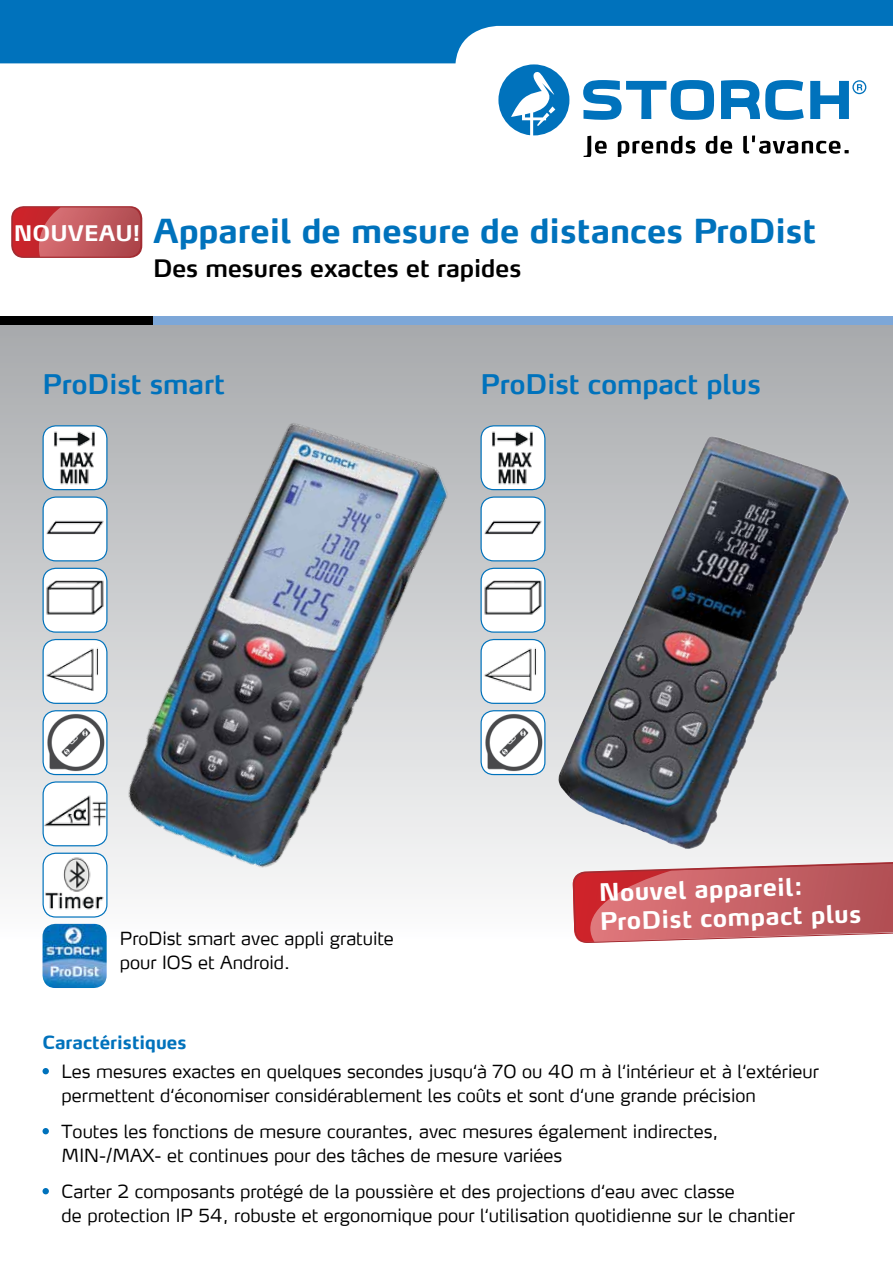
<style>
.page{position:relative;width:893px;height:1263px;background:#fff}
.page>*{position:absolute;margin:0;border:0;box-sizing:border-box;transform-origin:0 0}
.t1{font:700 33px "Max TF";color:#0072bc}
.t2{font:600 27px "Max LF";color:#0072bc}
.t3{font:700 24px/28.8px "Max LF";color:#fff}
.t4{font:600 24px "Max LF";color:#000}
.t5{font:700 21.45px "Max LF";color:#fff}
.t6{font:300 18px/24px "Max LF";color:#000}
.t7{font:700 18px "Max TF";color:#0072bc}
</style>
<div class="page">
<div style="left:0;top:318px;width:893px;height:636px;background:linear-gradient(to bottom,#a1a4a8,#fdfefe)"></div>
<div style="left:0;top:316px;width:153px;height:8px;background:#000"></div>
<div style="left:153px;top:316px;width:740px;height:8px;background:#7da7d8"></div>
<svg style="left:0;top:0;width:893px;height:63px;fill:#0072bc"></svg>
<svg style="left:583px;top:80px;width:131px;height:40px"></svg>
<svg style="left:721px;top:80px;width:83px;height:40px"></svg>
<svg style="left:810px;top:81px;width:39px;height:38px"></svg>
<svg style="left:857px;top:84px;width:5px;height:6px"></svg>
<div style="left:852px;top:80px;width:14px;height:14px;border:1px solid #0072bc;border-radius:50%"></div>
<svg style="left:498px;top:64px;width:71px;height:71px"></svg>
<svg style="left:584px;top:136px;width:23px;height:21px"></svg>
<svg style="left:618px;top:136px;width:77px;height:21px"></svg>
<svg style="left:706px;top:136px;width:26px;height:18px"></svg>
<svg style="left:743px;top:136px;width:106px;height:18px"></svg>
<div style="left:11px;top:206px;width:131px;height:52px;background:#a32c32;border-radius:12px"></div>
<div style="left:13px;top:207px;width:127px;height:50px;background:#c9242b;border-radius:12px"></div>
<svg style="left:39px;top:207px;width:101px;height:50px;background:#c1575c"></svg>
<svg style="left:43px;top:1068px;width:6px;height:6px"></svg>
<svg style="left:43px;top:1128px;width:6px;height:6px"></svg>
<svg style="left:43px;top:1188px;width:6px;height:6px"></svg>
<img style="left:558px;top:438px;width:261px;height:411px">
<img style="left:102px;top:414px;width:351px;height:493px">
<img style="left:43px;top:924px;width:64px;height:64px">
<img style="left:43px;top:568px;width:64px;height:64px">
<div style="left:43px;top:568px;width:64px;height:65px;border:1px solid #0072bc;border-radius:13px"></div>
<img style="left:43px;top:853px;width:64px;height:64px">
<div style="left:43px;top:853px;width:64px;height:65px;border:1px solid #0072bc;border-radius:13px"></div>
<img style="left:43px;top:782px;width:64px;height:64px">
<div style="left:43px;top:781px;width:64px;height:65px;border:1px solid #0072bc;border-radius:13px"></div>
<img style="left:43px;top:639px;width:64px;height:64px">
<div style="left:43px;top:639px;width:64px;height:65px;border:1px solid #0072bc;border-radius:13px"></div>
<img style="left:43px;top:497px;width:64px;height:64px">
<div style="left:43px;top:496px;width:64px;height:65px;border:1px solid #0072bc;border-radius:13px"></div>
<img style="left:43px;top:426px;width:64px;height:64px">
<div style="left:43px;top:425px;width:64px;height:65px;border:1px solid #0072bc;border-radius:13px"></div>
<img style="left:481px;top:568px;width:64px;height:64px">
<div style="left:480px;top:568px;width:65px;height:65px;border:1px solid #0072bc;border-radius:13px"></div>
<img style="left:481px;top:639px;width:64px;height:64px">
<div style="left:480px;top:639px;width:65px;height:65px;border:1px solid #0072bc;border-radius:13px"></div>
<img style="left:481px;top:497px;width:64px;height:64px">
<div style="left:480px;top:496px;width:65px;height:65px;border:1px solid #0072bc;border-radius:13px"></div>
<img style="left:481px;top:426px;width:64px;height:64px">
<div style="left:480px;top:425px;width:65px;height:65px;border:1px solid #0072bc;border-radius:13px"></div>
<img style="left:481px;top:711px;width:64px;height:63px">
<div style="left:480px;top:710px;width:65px;height:65px;border:1px solid #0072bc;border-radius:13px"></div>
<img style="left:43px;top:711px;width:64px;height:63px">
<div style="left:43px;top:710px;width:64px;height:65px;border:1px solid #0072bc;border-radius:13px"></div>
<svg style="left:574px;top:826px;width:319px;height:128px"></svg>
<p class="t5" style="left:14px;top:220px;width:128px">NOUVEAU!</p>
<h1 class="t1" style="left:153px;top:210px;width:665px">Appareil de mesure de distances ProDist</h1>
<h3 class="t4" style="left:153px;top:254px;width:370px">Des mesures exactes et rapides</h3>
<h2 class="t2" style="left:43px;top:368px;width:184px">ProDist smart</h2>
<h2 class="t2" style="left:480px;top:368px;width:282px">ProDist compact plus</h2>
<p class="t6" style="left:120px;top:926px;width:275px">ProDist smart avec appli gratuite pour IOS et Android.</p>
<h3 class="t3" style="left:598px;top:878px;width:263px;rotate:-2deg">Nouvel appareil:<br>ProDist compact plus</h3>
<p class="t7" style="left:43px;top:1031px;width:145px">Caractéristiques</p>
<p class="t6" style="left:62px;top:1058px;width:759px">Les mesures exactes en quelques secondes jusqu‘à 70 ou 40 m à l‘intérieur et à l‘extérieur permettent d‘économiser considérablement les coûts et sont d‘une grande précision</p>
<p class="t6" style="left:62px;top:1118px;width:658px">Toutes les fonctions de mesure courantes, avec mesures également indirectes,<br>MIN-/MAX- et continues pour des tâches de mesure variées</p>
<p class="t6" style="left:62px;top:1178px;width:735px">Carter 2 composants protégé de la poussière et des projections d‘eau avec classe<br>de protection IP 54, robuste et ergonomique pour l‘utilisation quotidienne sur le chantier</p>
</div>
